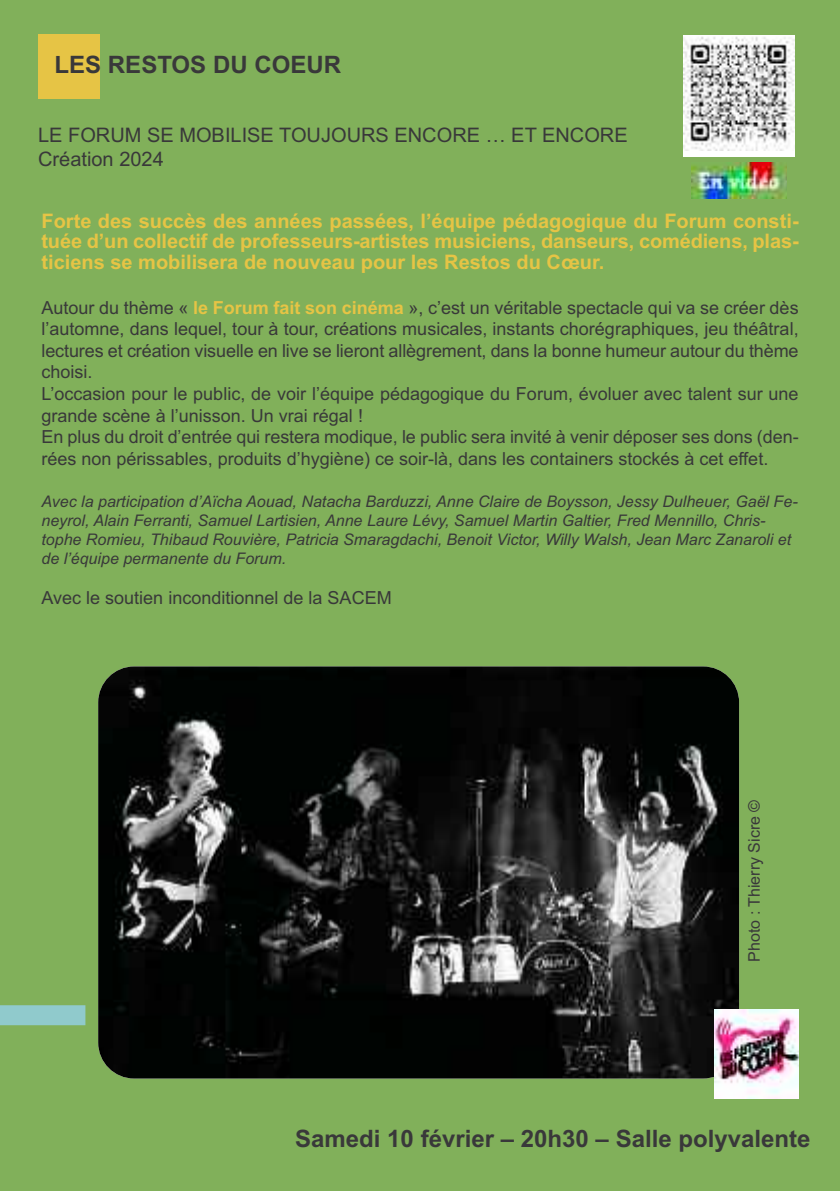
<style>
.page{position:relative;width:840px;height:1191px;background:#fff}
.page>*{position:absolute;margin:0;border:0;box-sizing:border-box;transform-origin:0 0}
.t1{font:700 24px "Arial";color:#39383a}
.t2{font:700 20px/20.4px "Arial";color:#e6c445;text-align:justify}
.t3{font:20px/24px "Arial";color:#39383a}
.t4{font:18px/21.6px "Arial";color:#39383a}
.t5{font:italic 16px/19.2px "Arial";color:#39383a}
.t6{font:16px "Arial";color:#39383a}
.s1{font-weight:700;color:#e6c445}
</style>
<div class="page">
<div style="left:0;top:0;width:839px;height:1191px;background:#81b05a"></div>
<div style="left:38px;top:35px;width:61px;height:64px;background:#e6c445"></div>
<img style="left:98px;top:666px;width:640px;height:412px;border-radius:36px">
<div style="left:682px;top:35px;width:112px;height:121px;background:#fff"></div>
<img style="left:682px;top:36px;width:112px;height:115px">
<img style="left:714px;top:1009px;width:84px;height:89px">
<img style="left:691px;top:162px;width:95px;height:36px">
<div style="left:0;top:1005px;width:85px;height:20px;background:#90cacc"></div>
<h1 class="t1" style="left:55px;top:51px;width:288px">LES RESTOS DU COEUR</h1>
<p class="t3" style="left:38px;top:123px;width:590px">LE FORUM SE MOBILISE TOUJOURS ENCORE … ET ENCORE<br>Création 2024</p>
<p class="t2" style="left:41px;top:211px;width:757px">Forte des succès des années passées, l’équipe pédagogique du Forum consti&shy;tuée d’un collectif de professeurs-artistes musiciens, danseurs, comédiens, plas&shy;ticiens se mobilisera de nouveau pour les Restos du Cœur.</p>
<p class="t4" style="left:41px;top:297px;width:758px">Autour du thème « <span class="s1">le Forum fait son cinéma</span> », c’est un véritable spectacle qui va se créer dès l’automne, dans lequel, tour à tour, créations musicales, instants chorégraphiques, jeu théâtral, lectures et création visuelle en live se lieront allègrement, dans la bonne humeur autour du thème choisi.<br>L’occasion pour le public, de voir l’équipe pédagogique du Forum, évoluer avec talent sur une grande scène à l’unisson. Un vrai régal !<br>En plus du droit d’entrée qui restera modique, le public sera invité à venir déposer ses dons (den&shy;rées non périssables, produits d’hygiène) ce soir-là, dans les containers stockés à cet effet.</p>
<p class="t5" style="left:41px;top:491px;width:756px">Avec la participation d’Aïcha Aouad, Natacha Barduzzi, Anne Claire de Boysson, Jessy Dulheuer, Gaël Fe&shy;neyrol, Alain Ferranti, Samuel Lartisien, Anne Laure Lévy, Samuel Martin Galtier, Fred Mennillo, Chris&shy;tophe Romieu, Thibaud Rouvière, Patricia Smaragdachi, Benoit Victor, Willy Walsh, Jean Marc Zanaroli et de l’équipe permanente du Forum.</p>
<p class="t4" style="left:41px;top:587px;width:351px">Avec le soutien inconditionnel de la SACEM</p>
<p class="t6" style="left:744px;top:961px;width:163px;rotate:-90deg">Photo : Thierry Sicre ©</p>
<h1 class="t1" style="left:295px;top:1124px;width:516px">Samedi 10 février – 20h30 – Salle polyvalente</h1>
</div>
